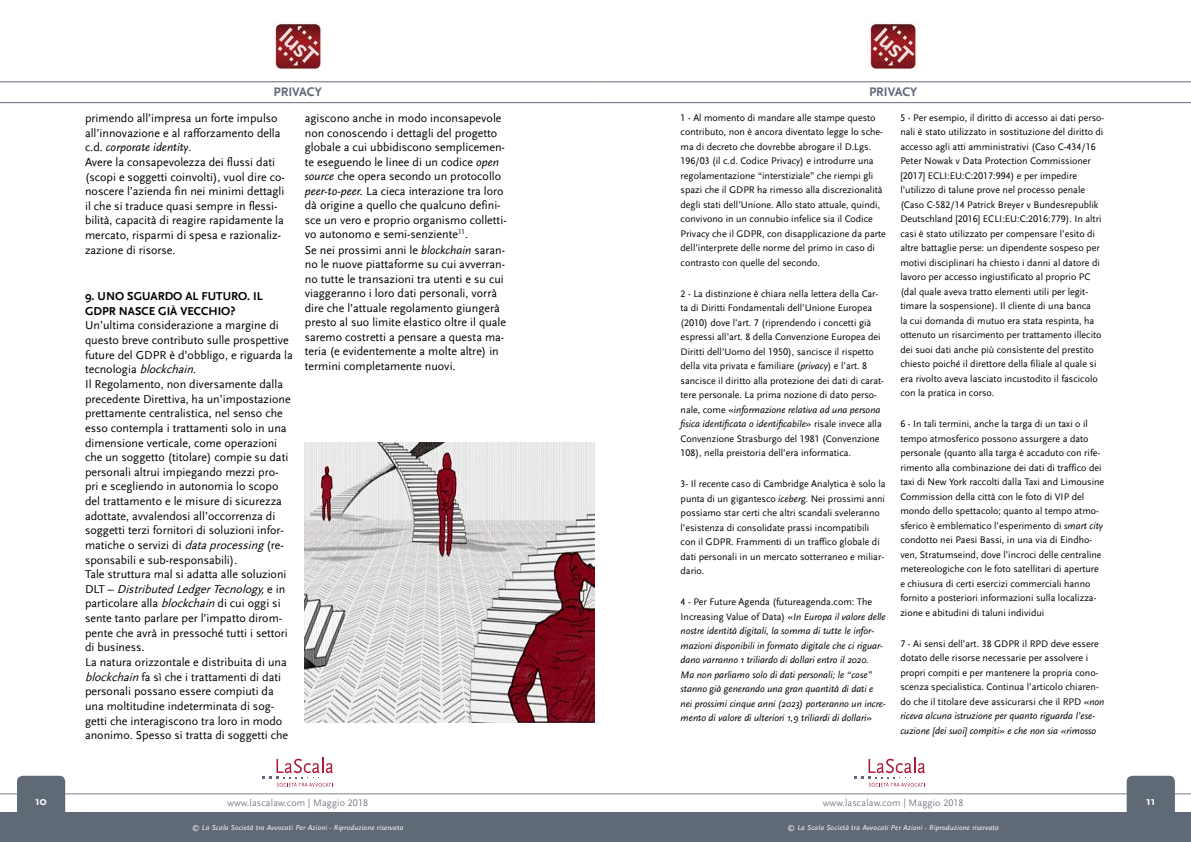
<style>
.page{position:relative;width:1191px;height:842px;background:#fff}
.page>*{position:absolute;margin:0;border:0;box-sizing:border-box;transform-origin:0 0}
.t1{font:700 13px "Scala Sans";color:#606976}
.t2{font:12px/14.6px "Scala Sans LF";color:#000}
.t3{font:700 12px/14.6px "Scala Sans";color:#000}
.t4{font:italic 12px "Scala Sans";color:#000}
.t5{font:700 12px "Scala Sans";color:#fff}
.t6{font:10px/14.5px "Scala Sans LF";color:#000}
.t7{font:italic 10px/14.5px "Scala Sans";color:#000}
.t8{font:10px "Scala Sans LF";letter-spacing:.01em;color:#7e828d}
.t9{font:italic 7.5px "Scala Sans";letter-spacing:.025em;color:#fff}
.s1{font-family:"Scala Sans LF";font-style:normal}
.s2{font-style:italic}
.s3{font-family:"Scala Sans";font-style:italic}
</style>
<div class="page">
<hr style="left:595px;top:793px;width:596px;height:1px;background:#7e828d">
<hr style="left:595px;top:81px;width:596px;height:1px;background:#606976">
<hr style="left:595px;top:102px;width:596px;height:1px;background:#606976">
<div style="left:595px;top:813px;width:596px;height:29px;background:#606976"></div>
<img style="left:867px;top:21px;width:51px;height:48px">
<hr style="left:0;top:793px;width:595px;height:1px;background:#7e828d">
<hr style="left:0;top:81px;width:595px;height:1px;background:#606976">
<hr style="left:0;top:102px;width:595px;height:1px;background:#606976">
<div style="left:0;top:813px;width:595px;height:29px;background:#606976"></div>
<div style="left:17px;top:776px;width:48px;height:49px;background:#606976;border-radius:6px"></div>
<div style="left:1126px;top:776px;width:48px;height:49px;background:#606976;border-radius:6px"></div>
<img style="left:272px;top:21px;width:51px;height:48px">
<svg style="left:263px;top:757px;width:70px;height:30px"></svg>
<svg style="left:854px;top:757px;width:71px;height:30px"></svg>
<img style="left:304px;top:443px;width:291px;height:279px">
<h1 class="t1" style="left:273px;top:85px;width:50px">PRIVACY</h1>
<h1 class="t1" style="left:869px;top:85px;width:50px">PRIVACY</h1>
<p class="t2" style="left:85px;top:111px;width:197px">primendo all’impresa un forte impulso all’innovazione e al rafforzamento della</p>
<p class="t4" style="left:85px;top:141px;width:108px"><span class="s1">c.d.</span> corporate identity<span class="s1">.</span></p>
<p class="t2" style="left:85px;top:155px;width:201px">Avere la consapevolezza dei flussi dati (scopi e soggetti coinvolti), vuol dire co&shy;noscere l’azienda fin nei minimi dettagli il che si traduce quasi sempre in flessi&shy;bilità, capacità di reagire rapidamente la mercato, risparmi di spesa e razionaliz&shy;zazione di risorse.</p>
<p class="t3" style="left:85px;top:289px;width:179px">9. UNO SGUARDO AL FUTURO. IL<br>GDPR NASCE GIÀ VECCHIO?</p>
<p class="t2" style="left:85px;top:318px;width:209px">Un’ultima considerazione a margine di questo breve contributo sulle prospettive future del GDPR è d’obbligo, e riguarda la t e c n o l o g i a <span class="s2">blockchain</span>.<br>Il Regolamento, non diversamente dalla precedente Direttiva, ha un’impostazione prettamente centralistica, nel senso che esso contempla i trattamenti solo in una dimensione verticale, come operazioni che un soggetto (titolare) compie su dati personali altrui impiegando mezzi pro&shy;pri e scegliendo in autonomia lo scopo del trattamento e le misure di sicurezza adottate, avvalendosi all’occorrenza di soggetti terzi fornitori di soluzioni infor&shy;matiche o servizi di <span class="s2">dataprocessing</span>(re&shy;sponsabili e sub-responsabili).<br>Tale struttura mal si adatta alle soluzioni D LT – <span class="s2">DistributedLedgerTecnology,</span>e i n particolare alla <span class="s2">blockchain</span>di cui oggi si sente tanto parlare per l’impatto dirom&shy;pente che avrà in pressoché tutti i settori di business.<br>La natura orizzontale e distribuita di una <span class="s2">blockchain</span>fa sì che i trattamenti di dati personali possano essere compiuti da una moltitudine indeterminata di sog&shy;getti che interagiscono tra loro in modo anonimo. Spesso si tratta di soggetti che</p>
<p class="t2" style="left:305px;top:111px;width:203px">agiscono anche in modo inconsapevole non conoscendo i dettagli del progetto globale a cui ubbidiscono semplicemen&shy;te eseguendo le linee di un codice <span class="s3">open source</span> che opera secondo un protocollo <span class="s3">peer-to-peer.</span> La cieca interazione tra loro dà origine a quello che qualcuno defini&shy;sce un vero e proprio organismo colletti&shy;vo autonomo e semi-senziente<sup>11</sup>.</p>
<p class="t2" style="left:305px;top:243px;width:203px">Se nei prossimi anni le <span class="s3">blockchain</span> saran&shy;no le nuove piattaforme su cui avverran&shy;no tutte le transazioni tra utenti e su cui viaggeranno i loro dati personali, vorrà dire che l’attuale regolamento giungerà presto al suo limite elastico oltre il quale saremo costretti a pensare a questa ma&shy;teria (e evidentemente a molte altre) in termini completamente nuovi.</p>
<p class="t6" style="left:680px;top:110px;width:207px">1 - Al momento di mandare alle stampe questo contributo, non è ancora diventato legge lo sche&shy;ma di decreto che dovrebbe abrogare il D.Lgs.<br>196/03 (il c.d. Codice Privacy) e introdurre una regolamentazione “interstiziale” che riempi gli spazi che il GDPR ha rimesso alla discrezionalità degli stati dell’Unione. Allo stato attuale, quindi, convivono in un connubio infelice sia il Codice Privacy che il GDPR, con disapplicazione da parte dell’interprete delle norme del primo in caso di contrasto con quelle del secondo.</p>
<p class="t6" style="left:680px;top:286px;width:205px">2 - La distinzione è chiara nella lettera della Car&shy;ta di Diritti Fondamentali dell’Unione Europea (2010) dove l’art. 7 (riprendendo i concetti già espressi all’art. 8 della Convenzione Europea dei Diritti dell’Uomo del 1950), sancisce il rispetto della vita privata e familiare (<span class="s3">privacy</span>) e l’art. 8 sancisce il diritto alla protezione dei dati di carat&shy;tere personale. La prima nozione di dato perso-</p>
<p class="t7" style="left:680px;top:402px;width:203px"><span class="s1">nale, come «</span>informazione relativa ad una persona fisica identificata o identificabile<span class="s1">» risale invece alla</span></p>
<p class="t6" style="left:680px;top:431px;width:201px">Convenzione Strasburgo del 1981 (Convenzione<br>108), nella preistoria dell’era informatica.</p>
<p class="t6" style="left:680px;top:477px;width:206px">3- Il recente caso di Cambridge Analytica è solo la punta di un gigantesco <span class="s3">iceberg</span>. Nei prossimi anni possiamo star certi che altri scandali sveleranno l’esistenza di consolidate prassi incompatibili con il GDPR. Frammenti di un traffico globale di dati personali in un mercato sotterraneo e miliar&shy;dario.</p>
<p class="t6" style="left:680px;top:595px;width:207px">4 - Per Future Agenda (futureagenda.com: The<br>Increasing Value of Data) «<span class="s3">In Europa il valore delle</span></p>
<p class="t7" style="left:680px;top:624px;width:207px">nostre identità digitali, la somma di tutte le infor&shy;mazioni disponibili in formato digitale che ci riguar&shy;dano varranno 1 triliardo di dollari entro il 2020.<br>Ma non parliamo solo di dati personali; le “cose” stanno già generando una gran quantità di dati e nei prossimi cinque anni (2023) porteranno un incre&shy;mento di valore di ulteriori 1,9 triliardi di dollari<span class="s1">»</span></p>
<p class="t6" style="left:900px;top:110px;width:205px">5 - Per esempio, il diritto di accesso ai dati perso&shy;nali è stato utilizzato in sostituzione del diritto di accesso agli atti amministrativi (Caso C-434/16<br>Peter Nowak v Data Protection Commissioner [2017] ECLI:EU:C:2017:994) e per impedire l’utilizzo di talune prove nel processo penale (Caso C-582/14 Patrick Breyer v Bundesrepublik Deutschland [2016] ECLI:EU:C:2016:779). In altri casi è stato utilizzato per compensare l’esito di altre battaglie perse: un dipendente sospeso per motivi disciplinari ha chiesto i danni al datore di lavoro per accesso ingiustificato al proprio PC (dal quale aveva tratto elementi utili per legit&shy;timare la sospensione). Il cliente di una banca<br>la cui domanda di mutuo era stata respinta, ha ottenuto un risarcimento per trattamento illecito dei suoi dati anche più consistente del prestito chiesto poiché il direttore della filiale al quale si era rivolto aveva lasciato incustodito il fascicolo con la pratica in corso.</p>
<p class="t6" style="left:900px;top:417px;width:205px">6 - In tali termini, anche la targa di un taxi o il tempo atmosferico possono assurgere a dato personale (quanto alla targa è accaduto con rife&shy;rimento alla combinazione dei dati di traffico dei taxi di New York raccolti dalla Taxi and Limousine Commission della città con le foto di VIP del mondo dello spettacolo; quanto al tempo atmo&shy;sferico è emblematico l’esperimento di <span class="s3">smart city </span>condotto nei Paesi Bassi, in una via di Eindho&shy;ven, Stratumseind, dove l’incroci delle centraline metereologiche con le foto satellitari di aperture e chiusura di certi esercizi commerciali hanno fornito a posteriori informazioni sulla localizza&shy;zione e abitudini di taluni individui</p>
<p class="t6" style="left:900px;top:636px;width:205px">7 - Ai sensi dell’art. 38 GDPR il RPD deve essere dotato delle risorse necessarie per assolvere i propri compiti e per mantenere la propria cono&shy;scenza specialistica. Continua l’articolo chiaren&shy;do che il titolare deve assicurarsi che il RPD «<span class="s3">non</span></p>
<p class="t7" style="left:900px;top:709px;width:197px">riceva alcuna istruzione per quanto riguarda l’ese&shy;cuzione [dei suoi] compiti» e che non sia «rimosso</p>
<p class="t8" style="left:227px;top:797px;width:142px">www.lascalaw.com | Maggio 2018</p>
<p class="t8" style="left:823px;top:797px;width:142px">www.lascalaw.com | Maggio 2018</p>
<p class="t5" style="left:35px;top:794px;width:13px">10</p>
<p class="t5" style="left:1146px;top:794px;width:11px">11</p>
<p class="t9" style="left:192px;top:824px;width:213px">© La Scala Società tra Avvocati Per Azioni - Riproduzione riservata</p>
<p class="t9" style="left:787px;top:824px;width:213px">© La Scala Società tra Avvocati Per Azioni - Riproduzione riservata</p>
</div>
